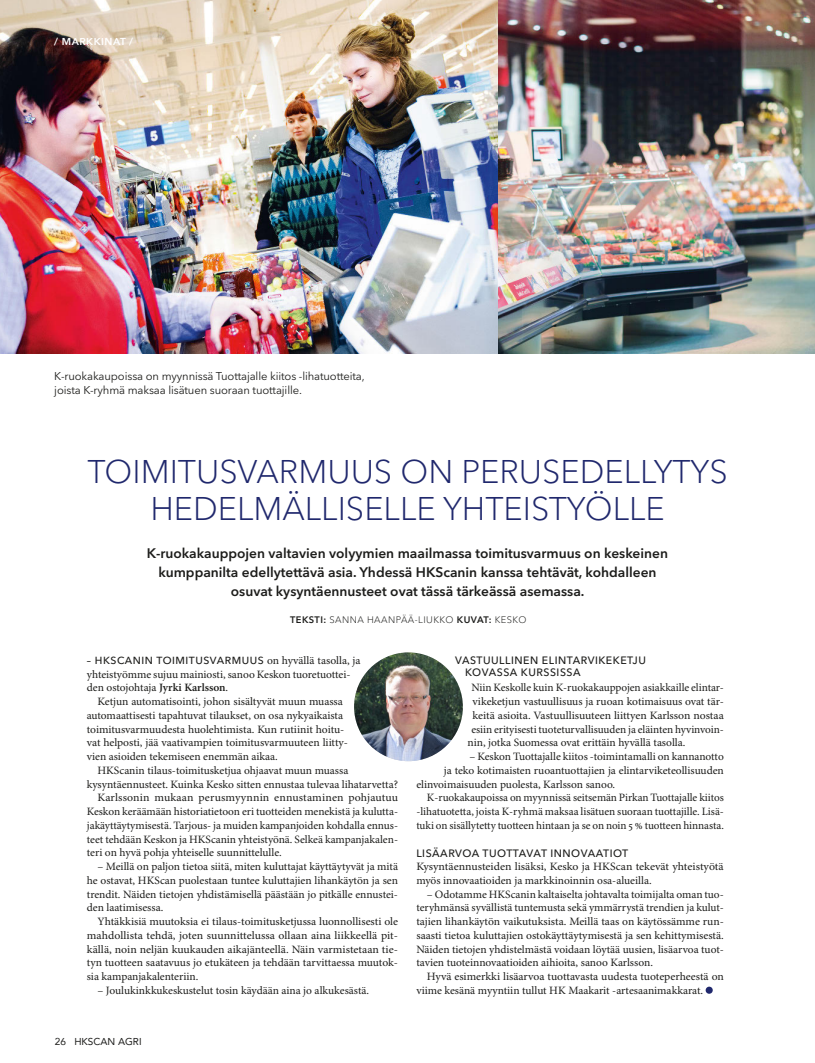
<style>
.page{position:relative;width:815px;height:1063px;background:#fff}
.page>*{position:absolute;margin:0;border:0;box-sizing:border-box;transform-origin:0 0}
.x_lead1_iso{font:300 32.5px/37.5px "Avenir Next LT Pro";color:#20286d;text-align:center}
.ingressi_avenir_bold{font:600 13.75px/18.8px "Avenir Next LT Pro";color:#1d1d1b;text-align:center}
.x_Teksti{font:11.25px/13.8px "Minion Pro";letter-spacing:-.005em;color:#1d1d1b;text-align:justify}
.x_Teksti_ei_sis{font:11.25px/13.8px "Minion Pro";letter-spacing:-.005em;color:#1d1d1b}
.x_Teksti-2{font:11.25px/13.8px "Minion Pro";letter-spacing:-.005em;color:#1d1d1b;text-align:justify;scale:1.05 1}
.x_Teksti-3{font:11.25px/13.8px "Minion Pro";letter-spacing:-.005em;color:#1d1d1b;scale:1.04 1}
.x_caption2{font:11.25px/13.8px "Avenir Next LT Pro";letter-spacing:-.01em;color:#1d1d1b}
.x_Teksti_ei_sis-2{font:11.25px/13.8px "Minion Pro";letter-spacing:-.005em;color:#1d1d1b;scale:1.05 1}
.x_Teksti_ei_sis-3{font:11.25px "Minion Pro";letter-spacing:-.005em;color:#1d1d1b;scale:1.04 1}
.x_subheading_bread_a{font:500 10.62px/12.1px "Avenir Next LT Pro";letter-spacing:.045em;color:#1d1d1b}
.x_Teksti_ei_sis-4{font:500 10.25px "Avenir Next LT Pro";letter-spacing:.05em;color:#1d1d1b}
.t1{font:10px "Avenir";color:#1d1d1b}
.x_kalenteri_minion{font:600 10px "Avenir Next";letter-spacing:.045em;color:#fff}
.Text_photo{font:300 9.38px "Avenir Next LT Pro";letter-spacing:.045em;color:#1d1d1b}
.s1{font-weight:600}
.s2{font-family:"Minion Pro";font-weight:400;font-size:11.25px}
</style>
<div class="page">
<img style="left:0;top:0;width:498px;height:353px">
<img style="left:498px;top:0;width:317px;height:353px">
<svg style="left:706px;top:987px;width:7px;height:7px"></svg>
<img style="left:354px;top:652px;width:109px;height:109px;border-radius:54px">
<p class="x_kalenteri_minion" style="left:54px;top:33px;width:80px">/ MARKKINAT /</p>
<p class="x_caption2" style="left:54px;top:369px;width:312px">K-ruokakaupoissa on myynnissä Tuottajalle kiitos -lihatuotteita, joista K-ryhmä maksaa lisätuen suoraan tuottajille.</p>
<p class="x_lead1_iso" style="left:87px;top:453px;width:642px">TOIMITUSVARMUUS ON PERUSEDELLYTYS<br>HEDELMÄLLISELLE YHTEISTYÖLLE</p>
<p class="ingressi_avenir_bold" style="left:147px;top:544px;width:523px">K-ruokakauppojen valtavien volyymien maailmassa toimitusvarmuus on keskeinen kumppanilta edellytettävä asia. Yhdessä HKScanin kanssa tehtävät, kohdalleen osuvat kysyntäennusteet ovat tässä tärkeässä asemassa.</p>
<p class="Text_photo" style="left:290px;top:614px;width:238px"><span class="s1">TEKSTI:</span> SANNA HAANPÄÄ-LIUKKO <span class="s1">KUVAT:</span> KESKO</p>
<p class="x_Teksti_ei_sis-4" style="left:87px;top:654px;width:275px">– HKSCANIN TOIMITUSVARMUUS <span class="s2">on hyvällä tasolla, ja</span></p>
<p class="x_Teksti_ei_sis" style="left:87px;top:667px;width:265px">yhteistyömme sujuu mainiosti, sanoo Keskon tuoretuottei&shy;den ostojohtaja <span class="s1">Jyrki Karlsson</span>.</p>
<p class="x_Teksti" style="left:87px;top:695px;width:263px;text-align:left;text-indent:11px">Ketjun automatisointi, johon sisältyvät muun muassa automaattisesti tapahtuvat tilaukset, on osa nykyaikaista toimitusvarmuudesta huolehtimista. Kun rutiinit hoitu&shy;vat helposti, jää vaativampien toimitusvarmuuteen liitty&shy;vien asioiden tekemiseen enemmän aikaa.</p>
<p class="x_Teksti" style="left:97px;top:764px;width:252px">HKScanin tilaus-toimitusketjua ohjaavat muun muassa</p>
<p class="x_Teksti_ei_sis" style="left:87px;top:777px;width:313px">kysyntäennusteet. Kuinka Kesko sitten ennustaa tulevaa lihatarvetta?</p>
<p class="x_Teksti-2" style="left:87px;top:791px;width:298px;text-indent:11px">Karlssonin mukaan perusmyynnin ennustaminen pohjautuu Keskon keräämään historiatietoon eri tuotteiden menekistä ja kulutta&shy;jakäyttäytymisestä. Tarjous- ja muiden kampanjoiden kohdalla ennus&shy;teet tehdään Keskon ja HKScanin yhteistyönä. Selkeä kampanjakalen&shy;teri on hyvä pohja yhteiselle suunnittelulle.</p>
<p class="x_Teksti" style="left:87px;top:860px;width:313px;text-indent:11px">– Meillä on paljon tietoa siitä, miten kuluttajat käyttäytyvät ja mitä he ostavat, HKScan puolestaan tuntee kuluttajien lihankäytön ja sen trendit. Näiden tietojen yhdistämisellä päästään jo pitkälle ennustei&shy;den laatimisessa.</p>
<p class="x_Teksti" style="left:87px;top:915px;width:313px;text-indent:11px">Yhtäkkisiä muutoksia ei tilaus-toimitusketjussa luonnollisesti ole mahdollista tehdä, joten suunnittelussa ollaan aina liikkeellä pit&shy;källä, noin neljän kuukauden aikajänteellä. Näin varmistetaan tie&shy;tyn tuotteen saatavuus jo etukäteen ja tehdään tarvittaessa muutok&shy;sia kampanjakalenteriin.</p>
<p class="x_Teksti" style="left:97px;top:984px;width:273px">– Joulukinkkukeskustelut tosin käydään aina jo alkukesästä.</p>
<p class="x_subheading_bread_a" style="left:465px;top:654px;width:182px;text-indent:-10px">VASTUULLINEN ELINTARVIKEKETJU<br>KOVASSA KURSSISSA</p>
<p class="x_Teksti_ei_sis" style="left:471px;top:681px;width:254px">Niin Keskolle kuin K-ruokakauppojen asiakkaille elintar-</p>
<p class="x_Teksti_ei_sis" style="left:473px;top:695px;width:253px">vikeketjun vastuullisuus ja ruoan kotimaisuus ovat tär-</p>
<p class="x_Teksti_ei_sis-3" style="left:473px;top:708px;width:243px">keitä asioita. Vastuullisuuteen liittyen Karlsson nostaa</p>
<p class="x_Teksti_ei_sis" style="left:471px;top:722px;width:254px">esiin erityisesti tuoteturvallisuuden ja eläinten hyvinvoin-</p>
<p class="x_Teksti_ei_sis" style="left:468px;top:736px;width:219px">nin, jotka Suomessa ovat erittäin hyvällä tasolla.</p>
<p class="x_Teksti" style="left:469px;top:750px;width:256px">– Keskon Tuottajalle kiitos -toimintamalli on kannanotto</p>
<p class="x_Teksti" style="left:444px;top:764px;width:282px">ja teko kotimaisten ruoantuottajien ja elintarviketeollisuuden</p>
<p class="x_Teksti" style="left:416px;top:777px;width:200px">elinvoimaisuuden puolesta, Karlsson sanoo.</p>
<p class="x_Teksti" style="left:416px;top:791px;width:309px;text-indent:11px">K-ruokakaupoissa on myynnissä seitsemän Pirkan Tuottajalle kiitos -lihatuotetta, joista K-ryhmä maksaa lisätuen suoraan tuottajille. Lisä&shy;tuki on sisällytetty tuotteen hintaan ja se on noin 5 % tuotteen hinnasta.</p>
<p class="x_subheading_bread_a" style="left:416px;top:847px;width:213px">LISÄARVOA TUOTTAVAT INNOVAATIOT</p>
<p class="x_Teksti_ei_sis-2" style="left:416px;top:860px;width:294px">Kysyntäennusteiden lisäksi, Kesko ja HKScan tekevät yhteistyötä myös innovaatioiden ja markkinoinnin osa-alueilla.</p>
<p class="x_Teksti" style="left:416px;top:887px;width:309px;text-indent:11px">– Odotamme HKScanin kaltaiselta johtavalta toimijalta oman tuo&shy;teryhmänsä syvällistä tuntemusta sekä ymmärrystä trendien ja kulut&shy;tajien lihankäytön vaikutuksista. Meillä taas on käytössämme run&shy;saasti tietoa kuluttajien ostokäyttäytymisestä ja sen kehittymisestä.<br>Näiden tietojen yhdistelmästä voidaan löytää uusien, lisäarvoa tuot&shy;tavien tuoteinnovaatioiden aihioita, sanoo Karlsson.</p>
<p class="x_Teksti-3" style="left:416px;top:970px;width:297px;text-indent:11px">Hyvä esimerkki lisäarvoa tuottavasta uudesta tuoteperheestä on viime kesänä myyntiin tullut HK Maakarit -artesaanimakkarat.</p>
<p class="t1" style="left:55px;top:1033px;width:88px">26 HKSCAN AGRI</p>
</div>
